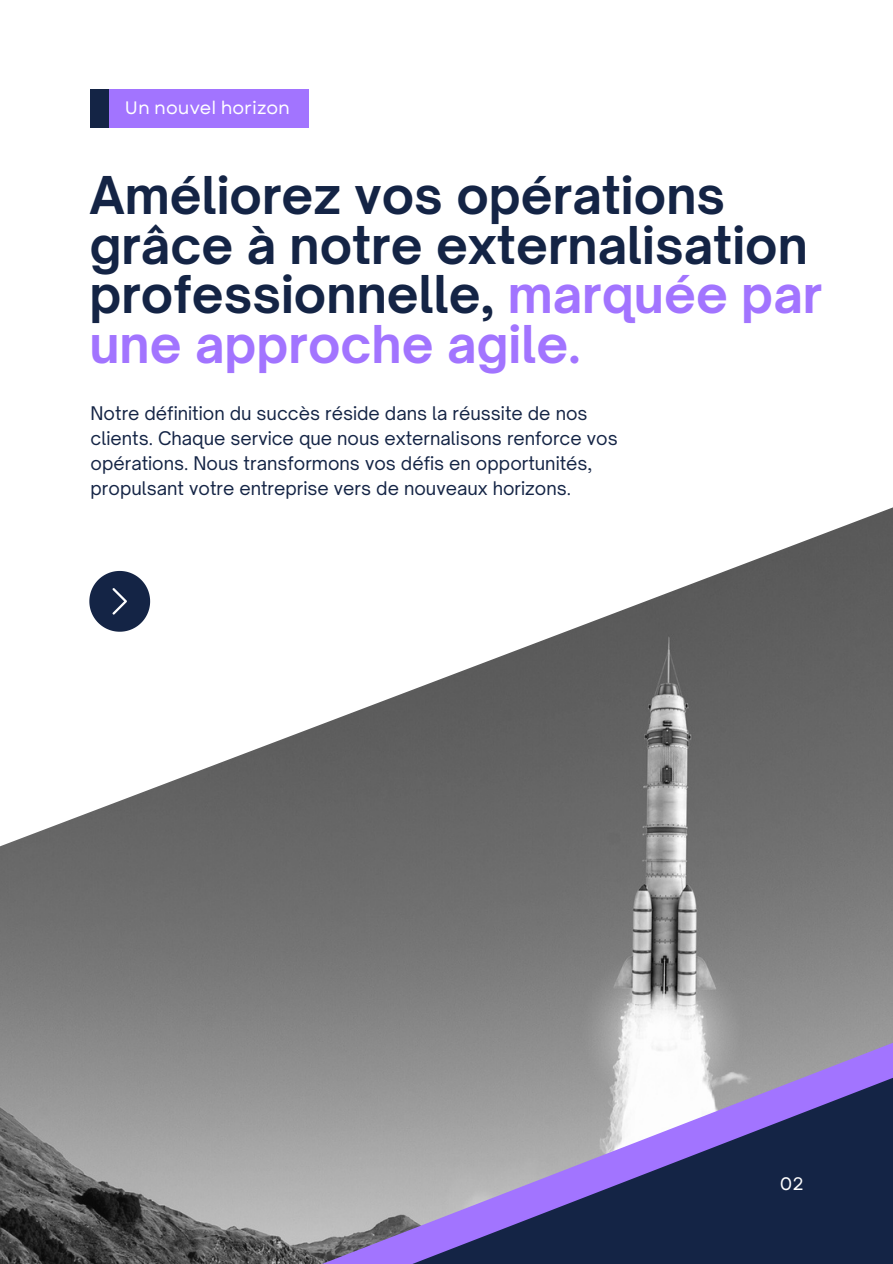
<style>
.page{position:relative;width:893px;height:1264px;background:#fff}
.page>*{position:absolute;margin:0;border:0;box-sizing:border-box;transform-origin:0 0}
.t1{font:700 49.8px/49.5px "Open Sauce One";color:#142445}
.t2{font:18px/24.8px "Open Sauce One";color:#142445}
.t3{font:18px "Garet";color:#fff}
.s1{color:#a274ff}
</style>
<div class="page">
<div style="left:90px;top:89px;width:25px;height:39px;background:#142445"></div>
<div style="left:109px;top:89px;width:199px;height:39px;background:#a274ff"></div>
<img style="left:0;top:507px;width:892px;height:409px">
<svg style="left:0;top:916px;width:892px;height:347px;background:#8c8b91"></svg>
<svg style="left:457px;top:1130px;width:435px;height:133px;background:#414572"></svg>
<svg style="left:89px;top:571px;width:61px;height:60px"></svg>
<h1 class="t3" style="left:125px;top:94px;width:167px">Un nouvel horizon</h1>
<p class="t1" style="left:89px;top:170px;width:734px">Améliorez vos opérations grâce à notre externalisation professionnelle, <span class="s1">marquée par une approche agile.</span></p>
<p class="t2" style="left:91px;top:401px;width:528px">Notre définition du succès réside dans la réussite de nos clients. Chaque service que nous externalisons renforce vos opérations. Nous transformons vos défis en opportunités, propulsant votre entreprise vers de nouveaux horizons.</p>
<p class="t3" style="left:779px;top:1170px;width:26px">02</p>
</div>
